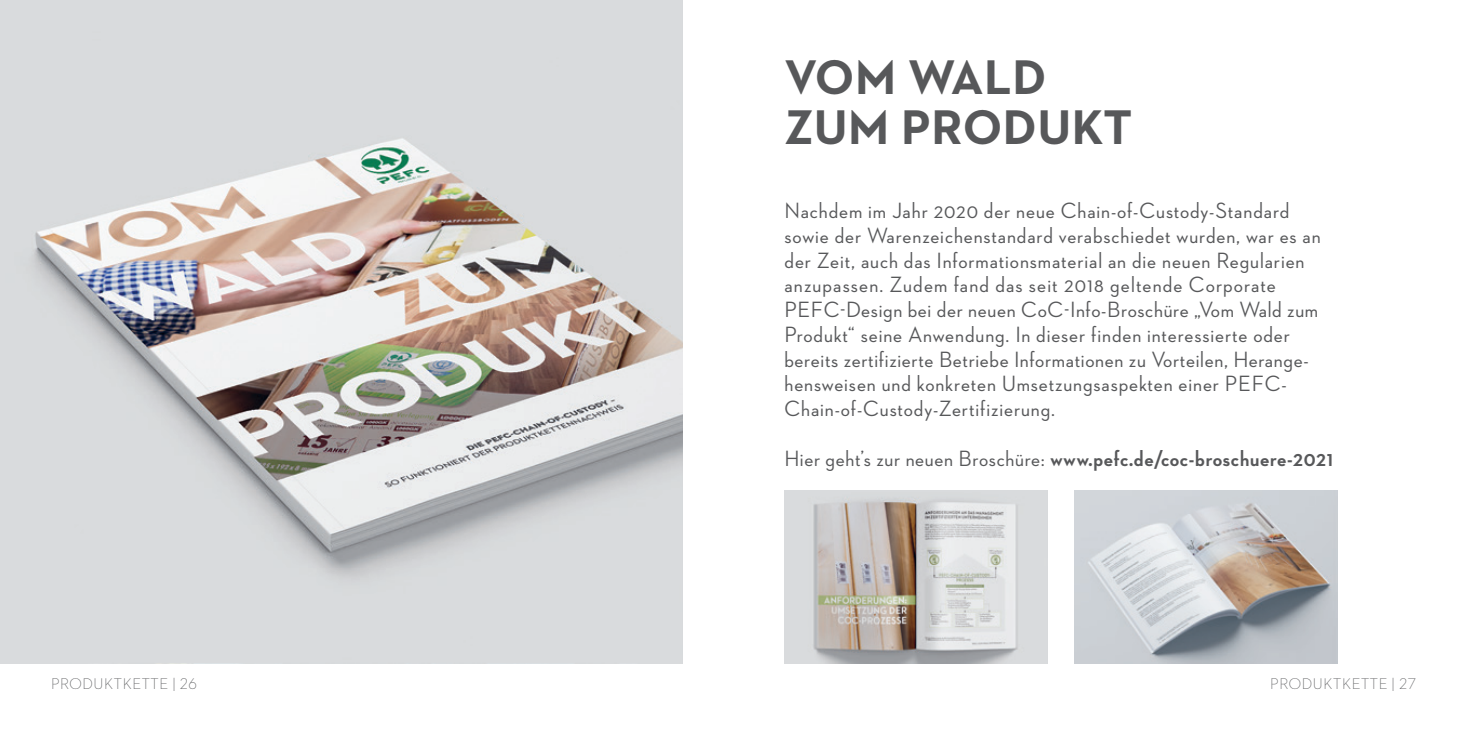
<style>
.page{position:relative;width:1467px;height:734px;background:#fff}
.page>*{position:absolute;margin:0;border:0;box-sizing:border-box;transform-origin:0 0}
.t1{font:700 49.5px/49.5px "Neutraface 2 Text";letter-spacing:.01em;color:#57585a}
.t2{font:500 22.5px/24.8px "Neutraface 2 Display";letter-spacing:.04em;color:#57585a}
.t3{font:700 22.5px "Neutraface 2 Display";letter-spacing:.03em;color:#57585a}
.t4{font:300 15.75px "Neutraface 2 Display";letter-spacing:.04em;color:#57585a}
.s1{font-weight:500}
</style>
<div class="page">
<img style="left:0;top:0;width:682px;height:663px">
<img style="left:784px;top:490px;width:263px;height:173px">
<img style="left:1075px;top:490px;width:262px;height:173px">
<h1 class="t1" style="left:784px;top:52px;width:349px">VOM WALD<br>ZUM PRODUKT</h1>
<p class="t2" style="left:784px;top:198px;width:538px">Nachdem im Jahr 2020 der neue Chain-of-Custody-Standard sowie der Warenzeichenstandard verabschiedet wurden, war es an der Zeit, auch das Informationsmaterial an die neuen Regularien anzupassen. Zudem fand das seit 2018 geltende Corporate PEFC-Design bei der neuen CoC-Info-Broschüre „Vom Wald zum Produkt“ seine Anwendung. In dieser finden interessierte oder bereits zertifizierte Betriebe Informationen zu Vorteilen, Herange&shy;hensweisen und konkreten Umsetzungsaspekten einer PEFC-Chain-of-Custody-Zertifizierung.</p>
<p class="t3" style="left:784px;top:445px;width:550px"><span class="s1">Hier geht’s zur neuen Broschüre:</span> www.pefc.de/coc-broschuere-2021</p>
<p class="t4" style="left:51px;top:674px;width:147px">PRODUKTKETTE | 26</p>
<p class="t4" style="left:1270px;top:674px;width:147px">PRODUKTKETTE | 27</p>
</div>
